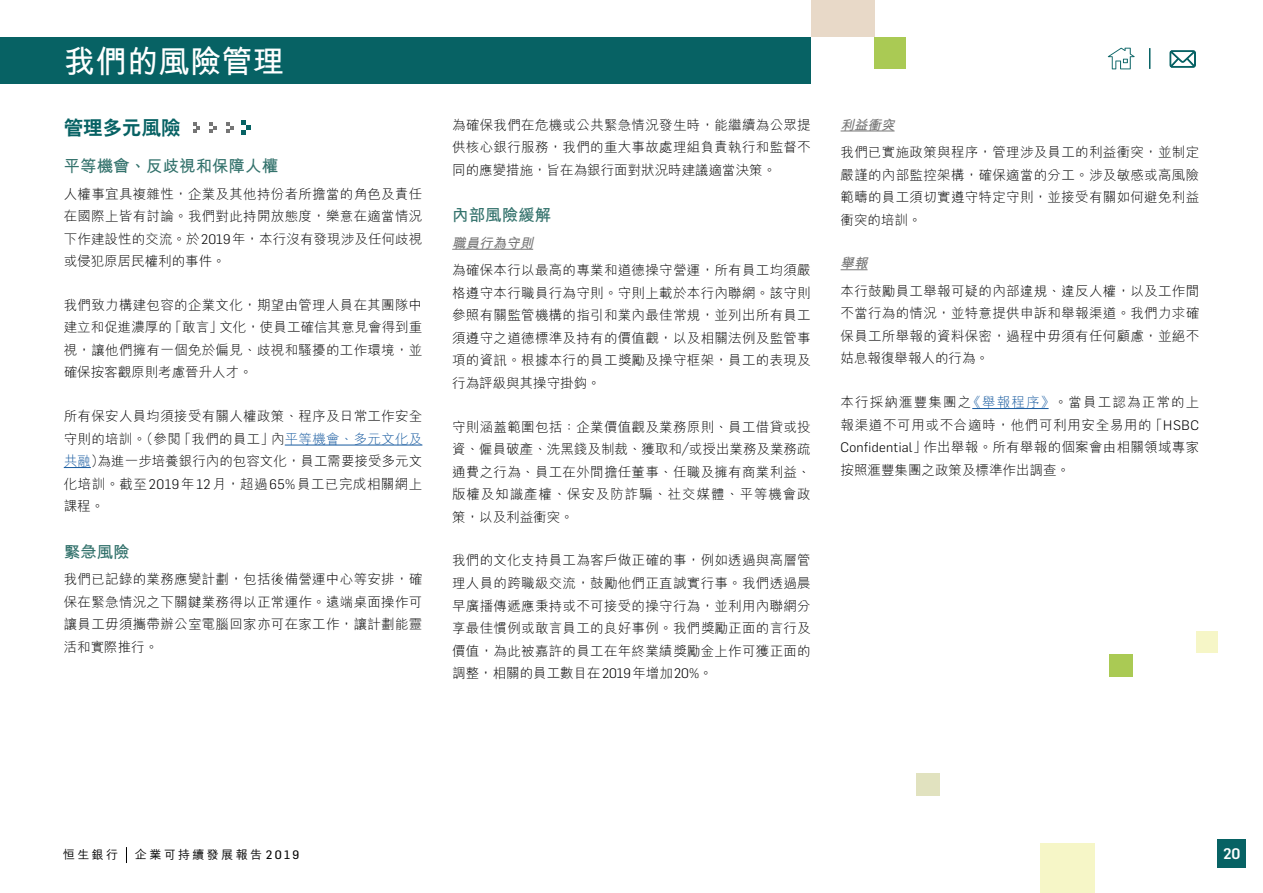
<style>
.page{position:relative;width:1263px;height:893px;background:#fff}
.page>*{position:absolute;margin:0;border:0;box-sizing:border-box;transform-origin:0 0}
.t1{font:700 31.5px "M Hei HK";color:#fff}
.t2{font:800 19.5px "C Hei 2 HK";color:#076264}
.t3{font:700 16.5px "M Hei HK";color:#33726c}
.t4{font:500 15px "Flama";color:#fff}
.t5{font:300 13.5px/22.5px "M Hei HK";letter-spacing:.02em;color:#000;text-align:justify}
.t6{font:italic 700 13.5px "M Hei HK";color:#757575}
.t7{font:500 12px "M Hei HK";letter-spacing:.2em;color:#000}
.s1{font-family:"Flama"}
.s2{color:#15599f}
.s3{font-family:"Flama Basic";font-weight:400}
</style>
<div class="page">
<svg style="left:126px;top:847px;width:1px;height:16px"></svg>
<div style="left:811px;top:0;width:63px;height:37px;background:#e8d9c8"></div>
<div style="left:874px;top:37px;width:32px;height:32px;background:#aaca54"></div>
<div style="left:0;top:37px;width:811px;height:47px;background:#076264"></div>
<div style="left:1040px;top:843px;width:55px;height:50px;background:#f6f6c7"></div>
<div style="left:916px;top:773px;width:23px;height:23px;background:#e1e2bf"></div>
<div style="left:1196px;top:632px;width:22px;height:21px;background:#f6f6c7"></div>
<div style="left:1110px;top:654px;width:23px;height:23px;background:#aaca54"></div>
<svg style="left:193px;top:122px;width:7px;height:11px"></svg>
<svg style="left:210px;top:122px;width:7px;height:11px"></svg>
<svg style="left:226px;top:122px;width:7px;height:11px"></svg>
<svg style="left:241px;top:120px;width:10px;height:15px"></svg>
<hr style="left:285px;top:445px;width:137px;height:1px;background:#15599f">
<svg style="left:64px;top:467px;width:27px;height:1px"></svg>
<hr style="left:452px;top:249px;width:81px;height:1px;background:#757575">
<hr style="left:840px;top:131px;width:54px;height:1px;background:#757575">
<svg style="left:840px;top:269px;width:27px;height:1px"></svg>
<hr style="left:972px;top:408px;width:76px;height:1px;background:#15599f">
<div style="left:1217px;top:839px;width:29px;height:28px;background:#076264"></div>
<svg style="left:1149px;top:48px;width:1px;height:21px"></svg>
<img style="left:1112px;top:47px;width:19px;height:23px">
<svg style="left:1169px;top:50px;width:27px;height:18px"></svg>
<svg style="left:1108px;top:48px;width:27px;height:21px"></svg>
<h1 class="t1" style="left:64px;top:38px;width:222px">我們的風險管理</h1>
<h2 class="t2" style="left:64px;top:115px;width:118px">管理多元風險</h2>
<p class="t3" style="left:64px;top:154px;width:216px">平等機會、反歧視和保障人權</p>
<p class="t5" style="left:64px;top:182px;width:360px">人權事宜具複雜性，企業及其他持份者所擔當的角色及責任在國際上皆有討論。我們對此持開放態度，樂意在適當情況下作建設性的交流。於<span class="s1">2019</span>年，本行沒有發現涉及任何歧視或侵犯原居民權利的事件。</p>
<p class="t5" style="left:64px;top:293px;width:360px">我們致力構建包容的企業文化，期望由管理人員在其團隊中建立和促進濃厚的「敢言」文化，使員工確信其意見會得到重視，讓他們擁有一個免於偏見、歧視和騷擾的工作環境，並確保按客觀原則考慮晉升人才。</p>
<p class="t5" style="left:64px;top:404px;width:360px">所有保安人員均須接受有關人權政策、程序及日常工作安全守則的培訓。（參閱「我們的員工」內<span class="s2">平等機會、多元文化及共融</span>）為進一步培養銀行內的包容文化，員工需要接受多元文化培訓。截至<span class="s1">2019</span>年<span class="s1">12</span>月，超過<span class="s1">65%</span>員工已完成相關網上課程。</p>
<p class="t3" style="left:64px;top:540px;width:67px">緊急風險</p>
<p class="t5" style="left:64px;top:568px;width:360px">我們已記錄的業務應變計劃，包括後備營運中心等安排，確保在緊急情況之下關鍵業務得以正常運作。遠端桌面操作可讓員工毋須攜帶辦公室電腦回家亦可在家工作，讓計劃能靈活和實際推行。</p>
<p class="t5" style="left:452px;top:113px;width:360px">為確保我們在危機或公共緊急情況發生時，能繼續為公眾提供核心銀行服務，我們的重大事故處理組負責執行和監督不同的應變措施，旨在為銀行面對狀況時建議適當決策。</p>
<p class="t3" style="left:452px;top:203px;width:100px">內部風險緩解</p>
<p class="t6" style="left:452px;top:233px;width:86px">職員行為守則</p>
<p class="t5" style="left:452px;top:259px;width:360px">為確保本行以最高的專業和道德操守營運，所有員工均須嚴格遵守本行職員行為守則。守則上載於本行內聯網。該守則參照有關監管機構的指引和業內最佳常規，並列出所有員工須遵守之道德標準及持有的價值觀，以及相關法例及監管事項的資訊。根據本行的員工獎勵及操守框架，員工的表現及行為評級與其操守掛鈎。</p>
<p class="t5" style="left:452px;top:415px;width:360px">守則涵蓋範圍包括：企業價值觀及業務原則、員工借貸或投資、僱員破產、洗黑錢及制裁、獲取和／或授出業務及業務疏通費之行為、員工在外間擔任董事、任職及擁有商業利益、版權及知識產權、保安及防詐騙、社交媒體、平等機會政策，以及利益衝突。</p>
<p class="t5" style="left:452px;top:549px;width:360px">我們的文化支持員工為客戶做正確的事，例如透過與高層管理人員的跨職級交流，鼓勵他們正直誠實行事。我們透過晨早廣播傳遞應秉持或不可接受的操守行為，並利用內聯網分享最佳慣例或敢言員工的良好事例。我們獎勵正面的言行及價值，為此被嘉許的員工在年終業績獎勵金上作可獲正面的調整，相關的員工數目在<span class="s1">2019</span>年增加<span class="s1">20%</span>。</p>
<p class="t6" style="left:840px;top:115px;width:59px">利益衝突</p>
<p class="t5" style="left:840px;top:140px;width:360px">我們已實施政策與程序，管理涉及員工的利益衝突，並制定嚴謹的內部監控架構，確保適當的分工。涉及敏感或高風險範疇的員工須切實遵守特定守則，並接受有關如何避免利益衝突的培訓。</p>
<p class="t6" style="left:840px;top:254px;width:32px">舉報</p>
<p class="t5" style="left:840px;top:279px;width:360px">本行鼓勵員工舉報可疑的內部違規、違反人權，以及工作間不當行為的情況，並特意提供申訴和舉報渠道。我們力求確保員工所舉報的資料保密，過程中毋須有任何顧慮，並絕不姑息報復舉報人的行為。</p>
<p class="t5" style="left:840px;top:390px;width:360px">本行採納滙豐集團之<span class="s2">《舉報程序》</span>。當員工認為正常的上報渠道不可用或不合適時，他們可利用安全易用的「<span class="s1">HSBC Confidential</span>」作出舉報。所有舉報的個案會由相關領域專家按照滙豐集團之政策及標準作出調查。</p>
<p class="t7" style="left:63px;top:846px;width:57px">恒生銀行</p>
<p class="t7" style="left:135px;top:846px;width:166px">企業可持續發展報告<span class="s3">2019</span></p>
<p class="t4" style="left:1223px;top:842px;width:19px">20</p>
</div>
